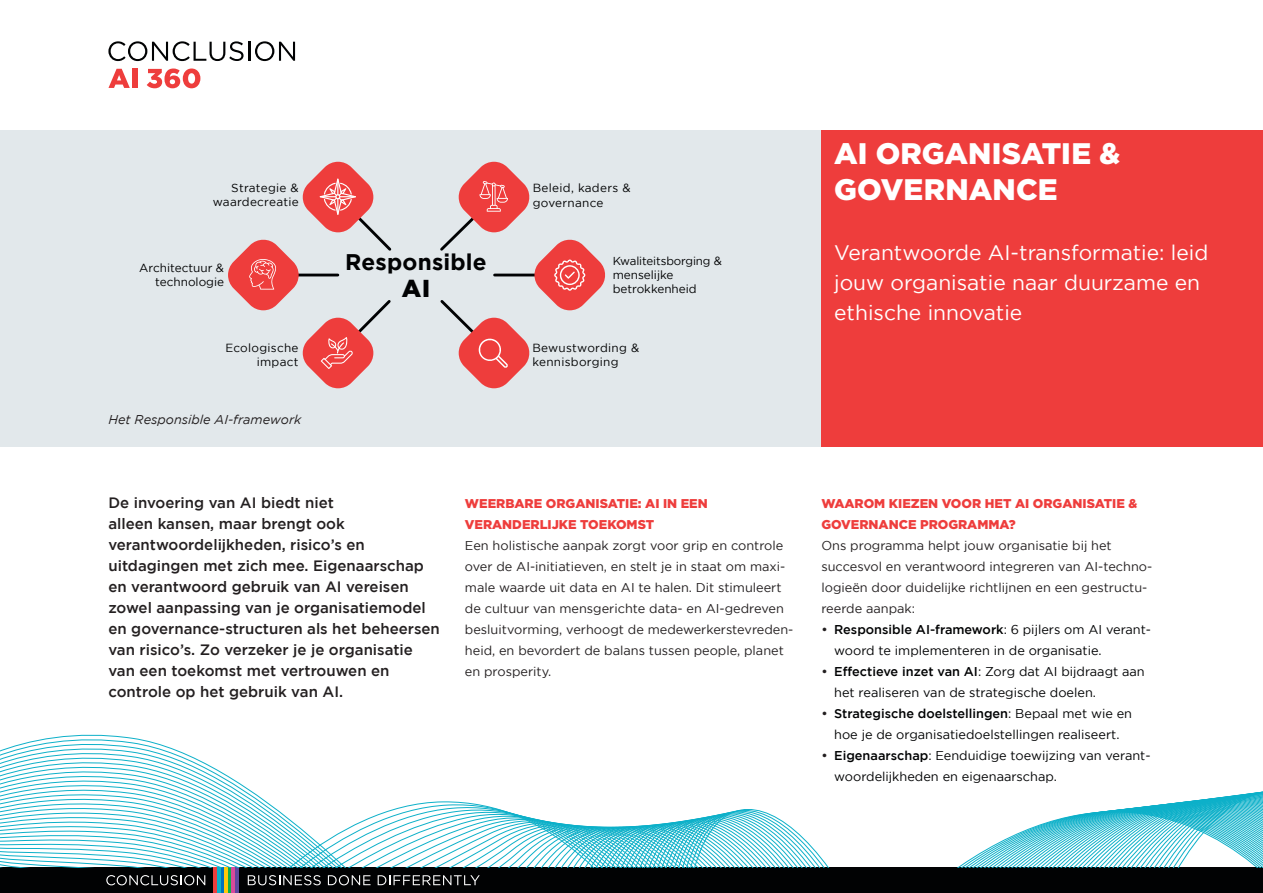
<style>
.page{position:relative;width:1263px;height:893px;background:#fff}
.page>*{position:absolute;margin:0;border:0;box-sizing:border-box;transform-origin:0 0}
.Heading_1_diap{font:900 29.7px/36px "Gotham";color:#fff}
.t1{font:900 24.45px "Gotham";color:#010203}
.t2{font:700 22.5px "Gotham";letter-spacing:.01em;color:#010203}
.Heading_1_diap-2{font:21px/30px "Gotham";color:#fff}
.Introduction{font:500 15px/21px "Gotham";color:#231f20}
.t3{font:12.75px/21px "Gotham";color:#231f20}
.t4{font:12.75px/21px "Gotham";color:#010203}
.Heading_3{font:900 12.75px/21px "Gotham";color:#ee3d3c}
.t5{font:italic 12.75px "Gotham";color:#231f20}
.t6{font:11.7px/14.1px "Gotham";letter-spacing:.02em;color:#010203;text-align:right}
.t7{font:11.7px/14.1px "Gotham";color:#010203;text-align:right}
.t8{font:11.55px "Gotham";letter-spacing:-.01em;color:#010203}
.s1{font-size:11.7px}
.s2{font-weight:500;color:#231f20}
.s3{font-weight:500}
</style>
<div class="page">
<div style="left:0;top:130px;width:821px;height:316px;background:#e2e8eb"></div>
<svg style="left:440px;top:162px;width:165px;height:226px"></svg>
<svg style="left:228px;top:162px;width:164px;height:226px"></svg>
<svg style="left:108px;top:41px;width:187px;height:20px"></svg>
<div style="left:132px;top:69px;width:5px;height:19px;background:#ee3d3c"></div>
<svg style="left:108px;top:69px;width:22px;height:19px"></svg>
<svg style="left:147px;top:69px;width:53px;height:19px"></svg>
<div style="left:0;top:867px;width:1263px;height:26px;background:#010203"></div>
<svg style="left:228px;top:867px;width:4px;height:26px"></svg>
<hr style="left:224px;top:867px;width:4px;height:26px;background:#feca0a">
<hr style="left:221px;top:867px;width:3px;height:26px;background:#0072bc">
<hr style="left:217px;top:867px;width:4px;height:26px;background:#0cb0c9">
<hr style="left:213px;top:867px;width:4px;height:26px;background:#ee3d3c">
<hr style="left:232px;top:867px;width:3px;height:26px;background:#d84a9b">
<hr style="left:235px;top:867px;width:4px;height:26px;background:#60479d">
<svg style="left:106px;top:875px;width:99px;height:10px"></svg>
<svg style="left:248px;top:875px;width:73px;height:10px"></svg>
<svg style="left:328px;top:875px;width:42px;height:10px"></svg>
<svg style="left:378px;top:875px;width:102px;height:10px"></svg>
<div style="left:821px;top:130px;width:442px;height:316px;background:#ee3d3c"></div>
<svg style="left:0;top:734px;width:1263px;height:133px"></svg>
<p class="t6" style="left:213px;top:181px;width:88px">Strategie &amp; waardecreatie</p>
<p class="t7" style="left:139px;top:261px;width:86px">Architectuur &amp; technologie</p>
<p class="t6" style="left:225px;top:341px;width:75px">Ecologische impact</p>
<p class="t5" style="left:108px;top:412px;width:195px">Het Responsible AI-framework</p>
<p class="t2" style="left:345px;top:249px;width:143px">Responsible</p>
<p class="t1" style="left:402px;top:274px;width:30px">AI</p>
<p class="t6" style="left:533px;top:181px;width:99px;text-align:left">Beleid, kaders &amp; governance</p>
<p class="t8" style="left:613px;top:255px;width:111px">Kwaliteitsborging <span class="s1">&amp;</span></p>
<p class="t7" style="left:613px;top:268px;width:86px;text-align:left">menselijke betrokkenheid</p>
<p class="t6" style="left:532px;top:341px;width:108px;text-align:left">Bewustwording &amp; kennisborging</p>
<p class="Heading_1_diap" style="left:834px;top:135px;width:287px">AI ORGANISATIE &amp;<br>GOVERNANCE</p>
<p class="Heading_1_diap-2" style="left:834px;top:237px;width:376px">Verantwoorde AI-transformatie: leid jouw organisatie naar duurzame en ethische innovatie</p>
<p class="Introduction" style="left:108px;top:492px;width:333px">De invoering van AI biedt niet<br>alleen kansen, maar brengt ook verantwoordelijkheden, risico’s en uitdagingen met zich mee. Eigenaarschap en verantwoord gebruik van AI vereisen zowel aanpassing van je organisatiemodel en governance-structuren als het beheersen van risico’s. Zo verzeker je je organisatie van een toekomst met vertrouwen en controle op het gebruik van AI.</p>
<p class="Heading_3" style="left:821px;top:492px;width:317px">WAAROM KIEZEN VOOR HET AI ORGANISATIE &amp;<br>GOVERNANCE PROGRAMMA?</p>
<p class="Heading_3" style="left:465px;top:492px;width:244px">WEERBARE ORGANISATIE: AI IN EEN<br>VERANDERLIJKE TOEKOMST</p>
<p class="t3" style="left:465px;top:534px;width:330px">Een holistische aanpak zorgt voor grip en controle over de AI-initiatieven, en stelt je in staat om maxi&shy;male waarde uit data en AI te halen. Dit stimuleert de cultuur van mensgerichte data- en AI-gedreven besluitvorming, verhoogt de medewerkerstevreden&shy;heid, en bevordert de balans tussen people, planet en prosperity.</p>
<p class="t3" style="left:821px;top:534px;width:332px">Ons programma helpt jouw organisatie bij het succesvol en verantwoord integreren van AI-techno&shy;logieën door duidelijke richtlijnen en een gestructu&shy;reerde aanpak:</p>
<p class="t4" style="left:834px;top:618px;width:318px;text-indent:-13px"><span class="s2">•</span> <span class="s3">Responsible AI-framework</span>: 6 pijlers om AI verant&shy;woord te implementeren in de organisatie.</p>
<p class="t4" style="left:834px;top:660px;width:312px;text-indent:-13px"><span class="s2">•</span> <span class="s3">Effectieve inzet van AI</span>: Zorg dat AI bijdraagt aan het realiseren van de strategische doelen.</p>
<p class="t4" style="left:821px;top:702px;width:312px;text-align:center"><span class="s2">•</span> <span class="s3">Strategische doelstellingen</span>: Bepaal met wie en hoe je de organisatiedoelstellingen realiseert.</p>
<p class="t4" style="left:834px;top:744px;width:318px;text-indent:-13px"><span class="s2">•</span> <span class="s3">Eigenaarschap</span>: Eenduidige toewijzing van verant&shy;woordelijkheden en eigenaarschap.</p>
</div>
